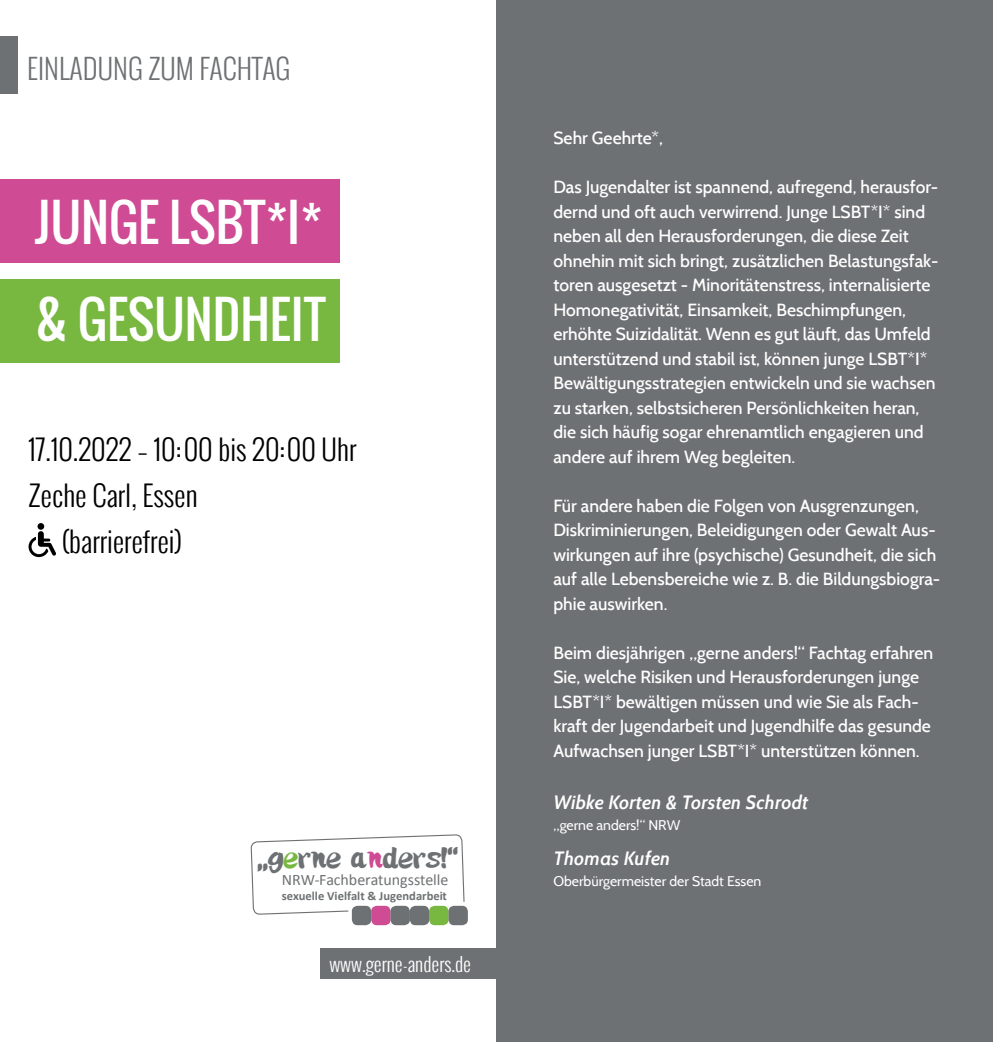
<style>
.page{position:relative;width:993px;height:1042px;background:#fff}
.page>*{position:absolute;margin:0;border:0;box-sizing:border-box;transform-origin:0 0}
.t1{font:49.7px/97.1px "Oswald";color:#fff}
.t2{font:33.77px "Un Americano A Parigi";color:#6e7173}
.t3{font:300 28.35px "Oswald";color:#000}
.t4{font:300 28px "Oswald";color:#6e7173}
.t5{font:italic 600 19.25px "Cabin";color:#fff}
.t6{font:300 19.25px "Oswald";color:#fff}
.t7{font:500 17.5px/24.5px "Cabin";color:#fff}
.t8{font:15.92px "Calibri";color:#6e7173}
.t9{font:14px "Cabin";color:#fff}
.t10{font:700 12.6px "Calibri";color:#6e7173}
.s1{color:#78b740}
.s2{color:#cf4b93}
</style>
<div class="page">
<div style="left:0;top:36px;width:17px;height:58px;background:#6e7173"></div>
<div style="left:0;top:280px;width:339px;height:83px;background:#78b740"></div>
<div style="left:0;top:180px;width:339px;height:83px;background:#cf4b93"></div>
<div style="left:37px;top:523px;width:7px;height:7px;background:#000;border-radius:50%"></div>
<svg style="left:29px;top:531px;width:27px;height:26px"></svg>
<div style="left:320px;top:948px;width:181px;height:31px;background:#6e7173"></div>
<svg style="left:250px;top:834px;width:214px;height:80px"></svg>
<div style="left:429px;top:906px;width:19px;height:19px;background:#78b740;border-radius:6px"></div>
<div style="left:352px;top:906px;width:19px;height:19px;background:#6e7173;border-radius:6px"></div>
<div style="left:371px;top:906px;width:19px;height:19px;background:#cf4b93;border-radius:6px"></div>
<div style="left:409px;top:906px;width:20px;height:19px;background:#6e7173;border-radius:6px"></div>
<div style="left:390px;top:906px;width:20px;height:19px;background:#6e7173;border-radius:6px"></div>
<div style="left:448px;top:906px;width:19px;height:19px;background:#6e7173;border-radius:6px"></div>
<div style="left:496px;top:0;width:496px;height:1042px;background:#6e7173"></div>
<h3 class="t4" style="left:27px;top:48px;width:264px">EINLADUNG ZUM FACHTAG</h3>
<h1 class="t1" style="left:35px;top:174px;width:292px">JUNGE LSBT*I* &amp; GESUNDHEIT</h1>
<h3 class="t3" style="left:29px;top:428px;width:329px">17.10.2022 – 10:00 bis 20:00 Uhr</h3>
<h3 class="t3" style="left:29px;top:474px;width:170px">Zeche Carl, Essen</h3>
<h3 class="t3" style="left:62px;top:521px;width:122px">(barrierefrei)</h3>
<h2 class="t2" style="left:257px;top:835px;width:202px">„g<span class="s1">e</span>rne a<span class="s2">n</span>ders!“</h2>
<p class="t8" style="left:282px;top:868px;width:168px">NRW-Fachberatungsstelle</p>
<p class="t10" style="left:282px;top:886px;width:166px">sexuelle Vielfalt &amp; Jugendarbeit</p>
<p class="t6" style="left:329px;top:950px;width:143px">www.gerne-anders.de</p>
<p class="t7" style="left:553px;top:126px;width:111px">Sehr Geehrte*,</p>
<p class="t7" style="left:553px;top:175px;width:386px">Das Jugendalter ist spannend, aufregend, herausfor&shy;dernd und oft auch verwirrend. Junge LSBT*I* sind neben all den Herausforderungen, die diese Zeit ohnehin mit sich bringt, zusätzlichen Belastungsfak&shy;toren ausgesetzt - Minoritätenstress, internalisierte Homonegativität, Einsamkeit, Beschimpfungen, erhöhte Suizidalität. Wenn es gut läuft, das Umfeld unterstützend und stabil ist, können junge LSBT*I* Bewältigungsstrategien entwickeln und sie wachsen zu starken, selbstsicheren Persönlichkeiten heran, die sich häufig sogar ehrenamtlich engagieren und andere auf ihrem Weg begleiten.</p>
<p class="t7" style="left:553px;top:493px;width:388px">Für andere haben die Folgen von Ausgrenzungen, Diskriminierungen, Beleidigungen oder Gewalt Aus&shy;wirkungen auf ihre (psychische) Gesundheit, die sich auf alle Lebensbereiche wie z. B. die Bildungsbiogra&shy;phie auswirken.</p>
<p class="t7" style="left:553px;top:640px;width:381px">Beim diesjährigen „gerne anders!“ Fachtag erfahren Sie, welche Risiken und Herausforderungen junge LSBT*I* bewältigen müssen und wie Sie als Fach&shy;kraft der Jugendarbeit und Jugendhilfe das gesunde Aufwachsen junger LSBT*I* unterstützen können.</p>
<p class="t5" style="left:553px;top:791px;width:257px">Wibke Korten &amp; Torsten Schrodt</p>
<p class="t9" style="left:553px;top:817px;width:128px">„gerne anders!“ NRW</p>
<p class="t5" style="left:553px;top:847px;width:118px">Thomas Kufen</p>
<p class="t9" style="left:553px;top:873px;width:209px">Oberbürgermeister der Stadt Essen</p>
</div>
